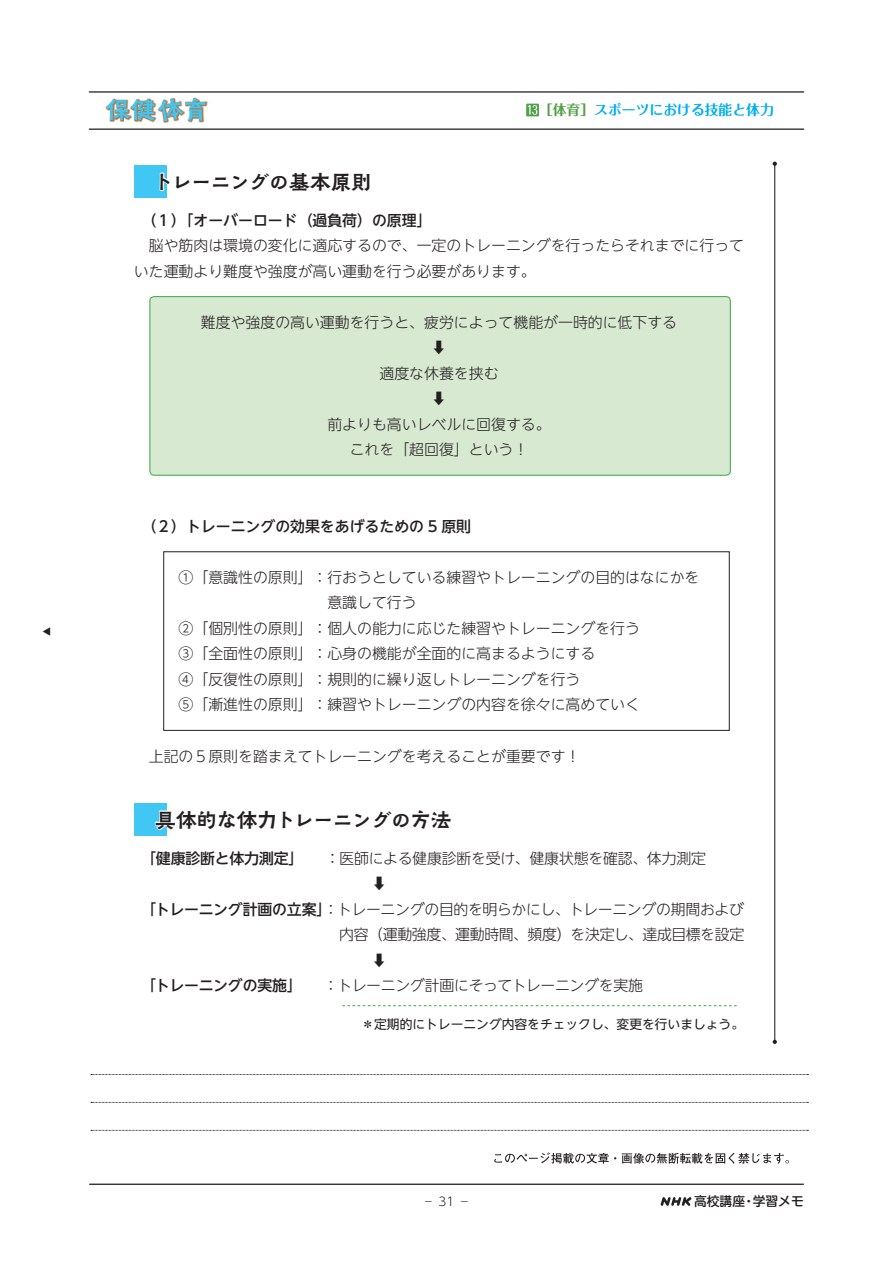
<style>
.page{position:relative;width:893px;height:1263px;background:#fff}
.page>*{position:absolute;margin:0;border:0;box-sizing:border-box;transform-origin:0 0}
.t1{font:700 21.3px "P Kuretake Meiseki Std N";letter-spacing:-.075em;color:#231f20}
.t2{font:300 14.85px/25.5px "UD Shin Go NT Pro";color:#231f20}
.t3{font:300 14.85px/25.5px "UD Shin Go NT Pro";letter-spacing:-.02em;color:#231f20;text-align:right}
.t4{font:500 14.85px "UD Shin Go NT Pro";color:#231f20}
.t5{font:14.85px "Koz Min Pro";color:#231f20}
.t6{font:700 13.8px "Folk Pro";color:#00aeef}
.t7{font:12.75px "UD Shin Go NT Pro";color:#231f20}
.t8{font:500 12.75px "Shin M Go Pro";color:#231f20}
.t9{font:12px "Ryumin Pr 5";color:#231f20}
.t10{font:500 9px "Koz Min Pro";color:#231f20}
.s1{color:#51a146}
.s2{font-weight:500}
.s3{font-family:"UD Shin Go NT Pro";font-weight:300}
</style>
<div class="page">
<svg style="left:91px;top:1074px;width:717px;height:1px"></svg>
<svg style="left:91px;top:1102px;width:717px;height:1px"></svg>
<svg style="left:91px;top:1130px;width:717px;height:1px"></svg>
<div style="left:134px;top:165px;width:33px;height:33px;background:#40c7f4"></div>
<hr style="left:89px;top:129px;width:715px;height:1px;background:#231f20">
<hr style="left:89px;top:91px;width:715px;height:2px;background:#231f20">
<svg style="left:526px;top:104px;width:13px;height:12px"></svg>
<hr style="left:89px;top:1183px;width:715px;height:2px;background:#231f20">
<svg style="left:660px;top:1197px;width:32px;height:9px"></svg>
<svg style="left:494px;top:1152px;width:295px;height:12px"></svg>
<img style="left:105px;top:107px;width:19px;height:15px">
<img style="left:134px;top:97px;width:74px;height:26px">
<img style="left:153px;top:97px;width:9px;height:26px">
<img style="left:180px;top:97px;width:10px;height:26px">
<svg style="left:106px;top:98px;width:99px;height:23px"></svg>
<div style="left:150px;top:297px;width:580px;height:178px;background:#d8e9d2;border-radius:4px"></div>
<div style="left:149px;top:296px;width:582px;height:180px;border:1px solid #40ae49;border-radius:4px"></div>
<hr style="left:774px;top:164px;width:1px;height:878px;background:#231f20">
<svg style="left:773px;top:162px;width:4px;height:4px"></svg>
<svg style="left:158px;top:129px;width:214px;height:62px"></svg>
<svg style="left:134px;top:730px;width:642px;height:205px"></svg>
<svg style="left:342px;top:1005px;width:395px;height:1px"></svg>
<div style="left:163px;top:551px;width:566px;height:179px;border:1px solid #231f20"></div>
<p class="t10" style="left:53px;top:627px;width:10px;rotate:90deg">▼</p>
<p class="t6" style="left:539px;top:98px;width:236px"><span class="s1">［体育］</span>スポーツにおける技能と体力</p>
<h1 class="t1" style="left:153px;top:168px;width:221px">トレーニングの基本原則</h1>
<p class="t4" style="left:141px;top:208px;width:292px">（１）「オーバーロード（過負荷）の原理」</p>
<p class="t2" style="left:134px;top:232px;width:612px;text-indent:15px">脳や筋肉は環境の変化に適応するので、一定のトレーニングを行ったらそれまでに行っていた運動より難度や強度が高い運動を行う必要があります。</p>
<p class="t2" style="left:201px;top:309px;width:478px">難度や強度の高い運動を行うと、疲労によって機能が一時的に低下する</p>
<p class="t5" style="left:432px;top:337px;width:16px">⬇</p>
<p class="t2" style="left:379px;top:360px;width:121px">適度な休養を挟む</p>
<p class="t5" style="left:432px;top:388px;width:16px">⬇</p>
<p class="t2" style="left:327px;top:411px;width:225px;text-align:center">前よりも高いレベルに回復する。これを「超回復」という！</p>
<p class="t4" style="left:141px;top:514px;width:331px">（２）トレーニングの効果をあげるための 5 原則</p>
<p class="t2" style="left:179px;top:564px;width:522px">①「意識性の原則」：行おうとしている練習やトレーニングの目的はなにかを</p>
<p class="t2" style="left:327px;top:589px;width:91px">意識して行う</p>
<p class="t2" style="left:179px;top:615px;width:463px">②「個別性の原則」：個人の能力に応じた練習やトレーニングを行う</p>
<p class="t2" style="left:179px;top:640px;width:418px">③「全面性の原則」：心身の機能が全面的に高まるようにする</p>
<p class="t2" style="left:179px;top:666px;width:403px">④「反復性の原則」：規則的に繰り返しトレーニングを行う</p>
<p class="t2" style="left:179px;top:691px;width:463px">⑤「漸進性の原則」：練習やトレーニングの内容を徐々に高めていく</p>
<p class="t2" style="left:149px;top:742px;width:433px">上記の５原則を踏まえてトレーニングを考えることが重要です！</p>
<h1 class="t1" style="left:155px;top:806px;width:298px">具体的な体力トレーニングの方法</h1>
<p class="t2" style="left:141px;top:845px;width:566px"><span class="s2">「健康診断と体力測定」</span>　　：医師による健康診断を受け、健康状態を確認、体力測定</p>
<p class="t3" style="left:141px;top:896px;width:605px"><span class="s2">「トレーニング計画の立案」</span>：トレーニングの目的を明らかにし、トレーニングの期間および　内容（運動強度、運動時間、頻度）を決定し、達成目標を設定</p>
<p class="t3" style="left:141px;top:972px;width:504px"><span class="s2">「トレーニングの実施」</span>　　：トレーニング計画にそってトレーニングを実施</p>
<p class="t7" style="left:361px;top:1013px;width:384px">＊定期的にトレーニング内容をチェックし、変更を行いましょう。</p>
<p class="t9" style="left:423px;top:1192px;width:49px">− <span class="s3">31</span> −</p>
<p class="t8" style="left:694px;top:1191px;width:111px">高校講座・学習メモ</p>
</div>
